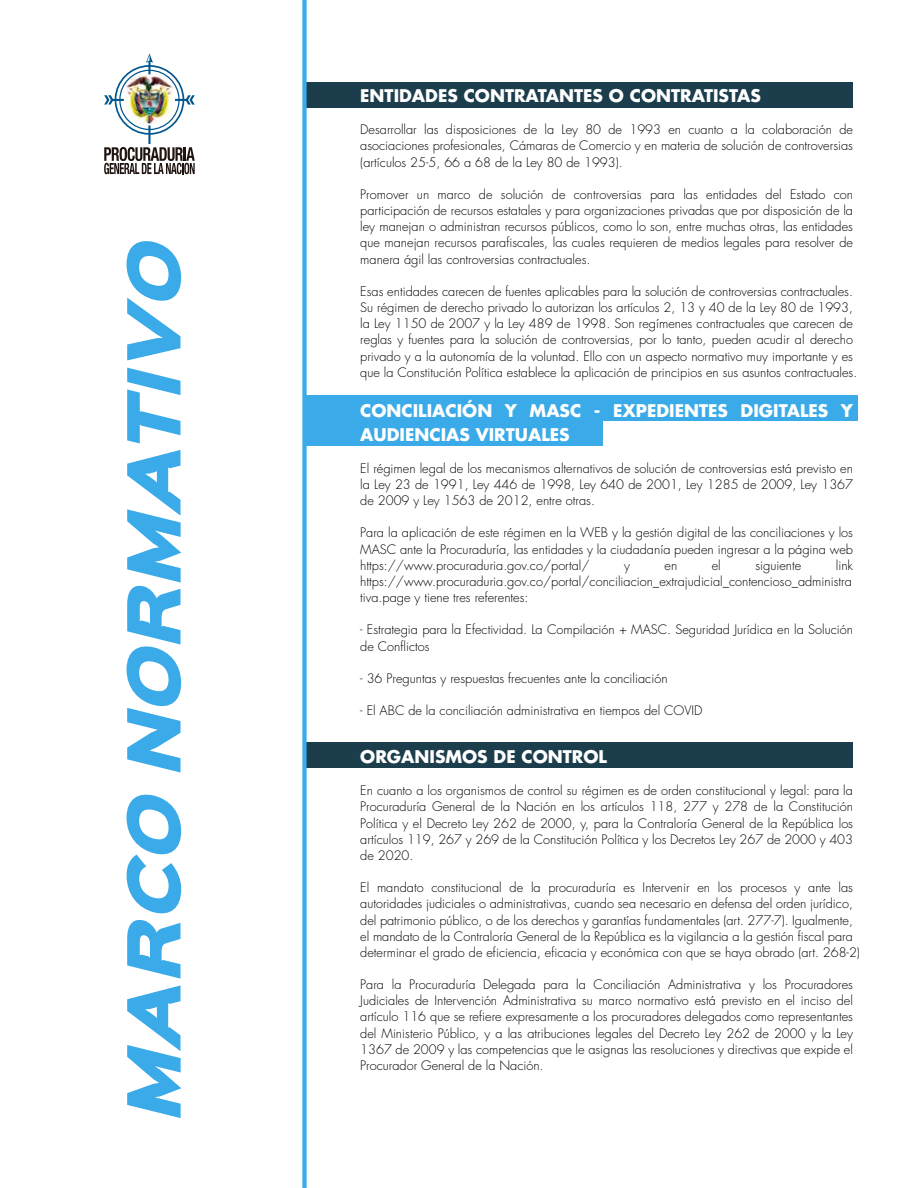
<style>
.page{position:relative;width:918px;height:1188px;background:#fff}
.page>*{position:absolute;margin:0;border:0;box-sizing:border-box;transform-origin:0 0}
.t1{font:italic 65.85px "Sinkin Sans 900 X Black";color:#3aaae8}
.t2{font:700 16.95px/23.9px "Futura";color:#fff}
.t3{font:300 12.75px/16.2px "Futura";color:#000;text-align:justify}
</style>
<div class="page">
<div style="left:304px;top:83px;width:549px;height:25px;background:#1b3d4c"></div>
<div style="left:304px;top:742px;width:549px;height:26px;background:#1b3d4c"></div>
<div style="left:304px;top:395px;width:554px;height:26px;background:#3aaae8"></div>
<div style="left:304px;top:420px;width:299px;height:25px;background:#3aaae8"></div>
<div style="left:302px;top:0;width:5px;height:1188px;background:#3aaae8"></div>
<img style="left:104px;top:53px;width:91px;height:121px">
<h1 class="t1" style="left:119px;top:1119px;width:883px;rotate:-90deg">MARCO NORMATIVO</h1>
<h2 class="t2" style="left:360px;top:83px;width:402px">ENTIDADES CONTRATANTES O CONTRATISTAS</h2>
<p class="t3" style="left:360px;top:122px;width:494px">Desarrollar las disposiciones de la Ley 80 de 1993 en cuanto a la colaboración de asociaciones profesionales, Cámaras de Comercio y en materia de solución de controversias (artículos 25-5, 66 a 68 de la Ley 80 de 1993).</p>
<p class="t3" style="left:360px;top:187px;width:494px">Promover un marco de solución de controversias para las entidades del Estado con participación de recursos estatales y para organizaciones privadas que por disposición de la ley manejan o administran recursos públicos, como lo son, entre muchas otras, las entidades que manejan recursos parafiscales, las cuales requieren de medios legales para resolver de manera ágil las controversias contractuales.</p>
<p class="t3" style="left:360px;top:284px;width:499px;text-align:left">Esas entidades carecen de fuentes aplicables para la solución de controversias contractuales.<br>Su régimen de derecho privado lo autorizan los artículos 2, 13 y 40 de la Ley 80 de 1993, la Ley 1150 de 2007 y la Ley 489 de 1998. Son regímenes contractuales que carecen de reglas y fuentes para la solución de controversias, por lo tanto, pueden acudir al derecho privado y a la autonomía de la voluntad. Ello con un aspecto normativo muy importante y es que la Constitución Política establece la aplicación de principios en sus asuntos contractuales.</p>
<h2 class="t2" style="left:360px;top:398px;width:494px">CONCILIACIÓN Y MASC - EXPEDIENTES DIGITALES Y<br>AUDIENCIAS VIRTUALES</h2>
<p class="t3" style="left:360px;top:460px;width:494px">El régimen legal de los mecanismos alternativos de solución de controversias está previsto en la Ley 23 de 1991, Ley 446 de 1998, Ley 640 de 2001, Ley 1285 de 2009, Ley 1367 de 2009 y Ley 1563 de 2012, entre otras.</p>
<p class="t3" style="left:360px;top:525px;width:494px">Para la aplicación de este régimen en la WEB y la gestión digital de las conciliaciones y los MASC ante la Procuraduría, las entidades y la ciudadanía pueden ingresar a la página web https://www.procuraduria.gov.co/portal/</p>
<p class="t3" style="left:360px;top:557px;width:494px;text-indent:476px">link https://www.procuraduria.gov.co/portal/conciliacion_extrajudicial_contencioso_administra tiva.page y tiene tres referentes:</p>
<p class="t3" style="left:360px;top:622px;width:494px">- Estrategia para la Efectividad. La Compilación + MASC. Seguridad Jurídica en la Solución de Conflictos</p>
<p class="t3" style="left:360px;top:671px;width:309px">- 36 Preguntas y respuestas frecuentes ante la conciliación</p>
<p class="t3" style="left:360px;top:703px;width:344px">- El ABC de la conciliación administrativa en tiempos del COVID</p>
<h2 class="t2" style="left:360px;top:744px;width:248px">ORGANISMOS DE CONTROL</h2>
<p class="t3" style="left:360px;top:783px;width:494px">En cuanto a los organismos de control su régimen es de orden constitucional y legal: para la Procuraduría General de la Nación en los artículos 118, 277 y 278 de la Constitución Política y el Decreto Ley 262 de 2000, y, para la Contraloría General de la República los artículos 119, 267 y 269 de la Constitución Política y los Decretos Ley 267 de 2000 y 403 de 2020.</p>
<p class="t3" style="left:360px;top:880px;width:501px;text-align:left">El mandato constitucional de la procuraduría es Intervenir en los procesos y ante las autoridades judiciales o administrativas, cuando sea necesario en defensa del orden jurídico, del patrimonio público, o de los derechos y garantías fundamentales (art. 277-7). Igualmente, el mandato de la Contraloría General de la República es la vigilancia a la gestión fiscal para determinar el grado de eficiencia, eficacia y económica con que se haya obrado (art. 268-2)</p>
<p class="t3" style="left:360px;top:977px;width:494px">Para la Procuraduría Delegada para la Conciliación Administrativa y los Procuradores Judiciales de Intervención Administrativa su marco normativo está previsto en el inciso del artículo 116 que se refiere expresamente a los procuradores delegados como representantes del Ministerio Público, y a las atribuciones legales del Decreto Ley 262 de 2000 y la Ley 1367 de 2009 y las competencias que le asignas las resoluciones y directivas que expide el Procurador General de la Nación.</p>
<p class="t3" style="left:624px;top:557px;width:7px">y</p>
<p class="t3" style="left:665px;top:557px;width:14px">en</p>
<p class="t3" style="left:712px;top:557px;width:11px">el</p>
<p class="t3" style="left:755px;top:557px;width:47px">siguiente</p>
</div>
